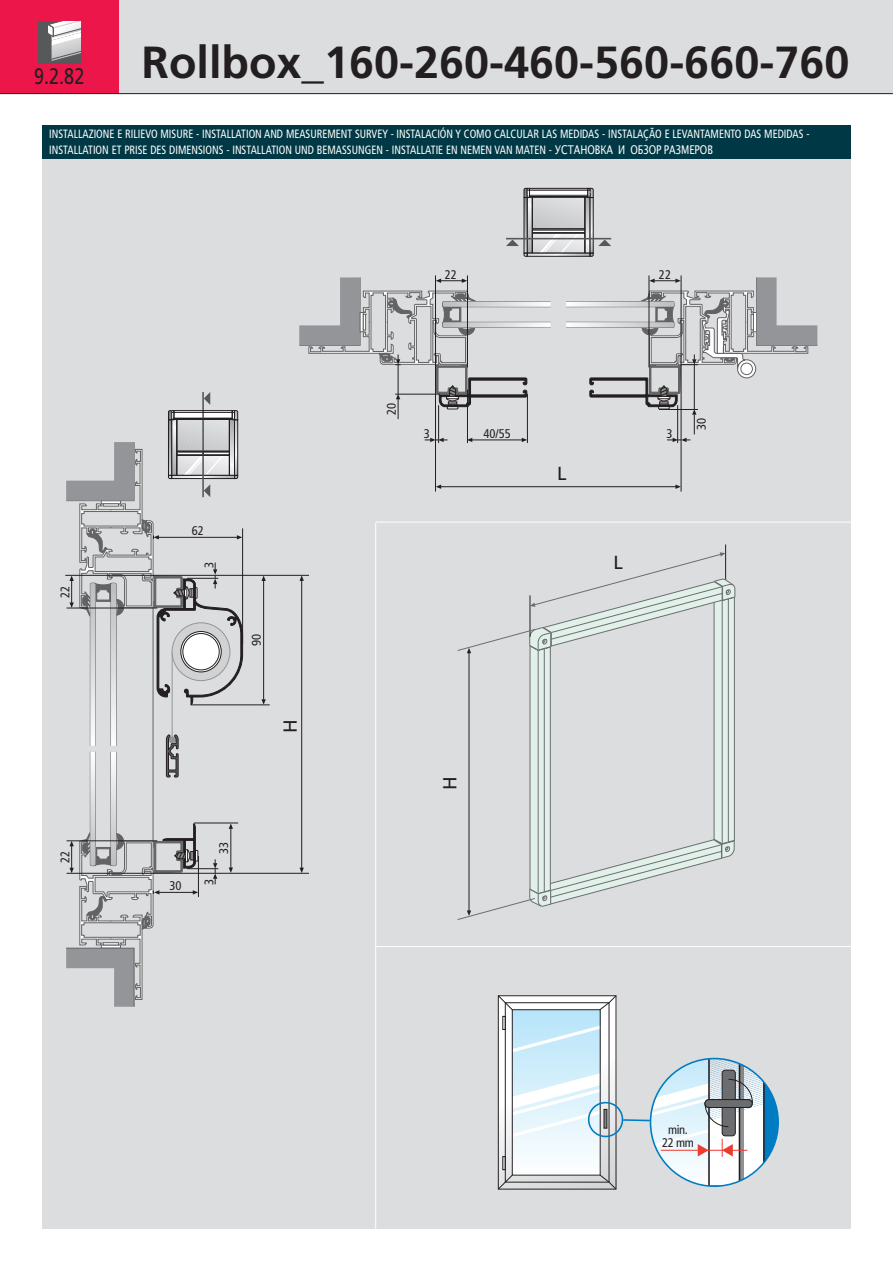
<style>
.page{position:relative;width:893px;height:1263px;background:#fff}
.page>*{position:absolute;margin:0;border:0;box-sizing:border-box;transform-origin:0 0}
.t1{font:700 45px "Frutiger";color:#231f20}
.t2{font:22.5px "Frutiger";color:#231f20;scale:.8 1}
.t3{font:18.9px "Frutiger";color:#231f20}
.t4{font:condensed 12.6px/12.6px "Frutiger";color:#231f20;text-align:center}
.t5{font:condensed 12px/16px "Frutiger";color:#fff;scale:.9 1}
.s1{font-family:"Lucida Grande";font-stretch:normal}
</style>
<div class="page">
<div style="left:42px;top:126px;width:808px;height:34px;background:#003945"></div>
<div style="left:0;top:0;width:892px;height:94px;background:#dcdddf"></div>
<div style="left:0;top:0;width:119px;height:94px;background:#ed164b"></div>
<div style="left:38px;top:21px;width:43px;height:43px;background:#57585a"></div>
<svg style="left:48px;top:21px;width:33px;height:40px"></svg>
<div style="left:42px;top:160px;width:808px;height:1069px;background:#dcdddf"></div>
<hr style="left:301px;top:580px;width:1px;height:288px;background:#231f20">
<svg style="left:299px;top:576px;width:5px;height:5px"></svg>
<svg style="left:299px;top:868px;width:5px;height:5px"></svg>
<svg style="left:506px;top:188px;width:105px;height:69px"></svg>
<hr style="left:532px;top:233px;width:53px;height:1px;background:#231f20">
<hr style="left:532px;top:229px;width:53px;height:1px;background:#231f20">
<hr style="left:438px;top:405px;width:1px;height:38px;background:#231f20">
<svg style="left:299px;top:277px;width:252px;height:142px"></svg>
<hr style="left:435px;top:275px;width:1px;height:217px;background:#231f20">
<svg style="left:425px;top:438px;width:22px;height:4px"></svg>
<hr style="left:467px;top:390px;width:1px;height:53px;background:#231f20">
<hr style="left:527px;top:394px;width:1px;height:49px;background:#231f20">
<hr style="left:472px;top:440px;width:50px;height:1px;background:#231f20">
<svg style="left:468px;top:438px;width:4px;height:4px"></svg>
<svg style="left:522px;top:438px;width:5px;height:4px"></svg>
<hr style="left:467px;top:275px;width:1px;height:92px;background:#231f20">
<hr style="left:681px;top:275px;width:1px;height:217px;background:#231f20">
<hr style="left:649px;top:275px;width:1px;height:92px;background:#231f20">
<hr style="left:677px;top:405px;width:1px;height:38px;background:#231f20">
<svg style="left:566px;top:277px;width:252px;height:165px"></svg>
<hr style="left:191px;top:705px;width:79px;height:1px;background:#231f20">
<hr style="left:263px;top:581px;width:1px;height:119px;background:#231f20">
<svg style="left:261px;top:576px;width:5px;height:5px"></svg>
<svg style="left:261px;top:699px;width:5px;height:6px"></svg>
<svg style="left:66px;top:392px;width:177px;height:615px"></svg>
<hr style="left:441px;top:486px;width:235px;height:1px;background:#231f20">
<svg style="left:436px;top:485px;width:5px;height:4px"></svg>
<svg style="left:675px;top:485px;width:6px;height:4px"></svg>
<hr style="left:67px;top:873px;width:242px;height:1px;background:#231f20">
<hr style="left:67px;top:841px;width:90px;height:1px;background:#231f20">
<hr style="left:65px;top:575px;width:244px;height:1px;background:#231f20">
<hr style="left:67px;top:608px;width:90px;height:1px;background:#231f20">
<hr style="left:725px;top:545px;width:1px;height:35px;background:#231f20">
<svg style="left:457px;top:552px;width:279px;height:368px"></svg>
<div style="left:650px;top:1059px;width:128px;height:127px;background:#007cc2;border-radius:50%"></div>
<svg style="left:498px;top:995px;width:267px;height:195px"></svg>
<hr style="left:0;top:93px;width:892px;height:1px;background:#231f20">
<hr style="left:376px;top:522px;width:487px;height:1px;background:#fff">
<hr style="left:376px;top:946px;width:487px;height:1px;background:#fff">
<hr style="left:375px;top:523px;width:1px;height:712px;background:#fff">
<h2 class="t2" style="left:34px;top:67px;width:64px">9.2.82</h2>
<h1 class="t1" style="left:142px;top:44px;width:709px">Rollbox_160-260-460-560-660-760</h1>
<p class="t5" style="left:49px;top:127px;width:846px">INSTALLAZIONE E RILIEVO MISURE - INSTALLATION AND MEASUREMENT SURVEY - INSTALACIÓN Y COMO CALCULAR LAS MEDIDAS - INSTALAÇÃO E LEVANTAMENTO DAS MEDIDAS -<br>INSTALLATION ET PRISE DES DIMENSIONS - INSTALLATION UND BEMASSUNGEN - INSTALLATIE EN NEMEN VAN MATEN - <span class="s1">УСТАНОВКА И ОБЗОР РАЗМЕРОВ</span></p>
<p class="t4" style="left:60px;top:598px;width:14px;rotate:-90deg">22</p>
<p class="t4" style="left:60px;top:863px;width:14px;rotate:-90deg">22</p>
<p class="t4" style="left:192px;top:526px;width:14px">62</p>
<p class="t4" style="left:204px;top:568px;width:8px;rotate:-90deg">3</p>
<p class="t4" style="left:251px;top:646px;width:14px;rotate:-90deg">90</p>
<h3 class="t3" style="left:283px;top:733px;width:15px;rotate:-90deg">H</h3>
<p class="t4" style="left:169px;top:881px;width:14px">30</p>
<p class="t4" style="left:218px;top:854px;width:14px;rotate:-90deg">33</p>
<p class="t4" style="left:204px;top:885px;width:8px;rotate:-90deg">3</p>
<p class="t4" style="left:445px;top:269px;width:14px">22</p>
<p class="t4" style="left:659px;top:269px;width:14px">22</p>
<p class="t4" style="left:386px;top:415px;width:14px;rotate:-90deg">20</p>
<p class="t4" style="left:424px;top:429px;width:8px">3</p>
<p class="t4" style="left:483px;top:429px;width:29px">40/55</p>
<h3 class="t3" style="left:557px;top:465px;width:11px">L</h3>
<p class="t4" style="left:666px;top:429px;width:8px">3</p>
<p class="t4" style="left:696px;top:430px;width:14px;rotate:-90deg">30</p>
<h3 class="t3" style="left:613px;top:555px;width:11px">L</h3>
<h3 class="t3" style="left:442px;top:790px;width:15px;rotate:-90deg">H</h3>
<p class="t4" style="left:662px;top:1125px;width:33px">min.<br>22 mm</p>
</div>
